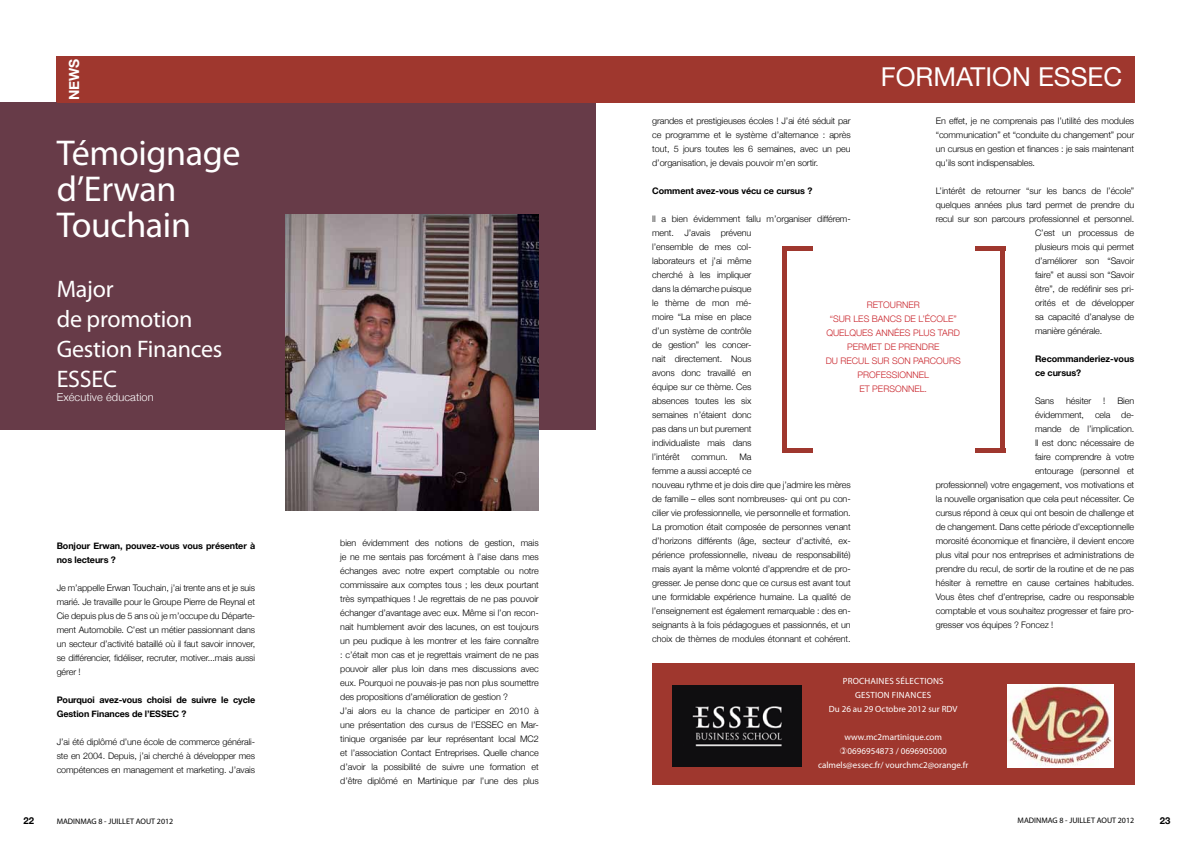
<style>
.page{position:relative;width:1191px;height:842px;background:#fff}
.page>*{position:absolute;margin:0;border:0;box-sizing:border-box;transform-origin:0 0}
.t1{font:36px/36px "Myriad Pro";letter-spacing:-.01em;color:#fff}
.t2{font:26px "Helvetica Neue";color:#fff}
.t3{font:24px/30px "Myriad Pro";letter-spacing:-.01em;color:#fff}
.t4{font:700 14px "Helvetica Neue";color:#fff}
.t5{font:300 11px "Helvetica Neue";letter-spacing:.01em;color:#fff}
.t6{font:700 9.5px "Helvetica Neue";color:#000}
.t7{font:300 9px/14px "Helvetica Neue";letter-spacing:-.01em;color:#000;text-align:justify}
.t8{font:700 9px/14px "Helvetica Neue";letter-spacing:-.01em;color:#000}
.t9{font:300 9px "Helvetica Neue";color:#c9252c}
.t10{font:9px/14px "Myriad Pro";color:#fff}
.t11{font:9px/14px "Myriad Pro";letter-spacing:.02em;color:#fff}
.t12{font:8px "Myriad Pro";color:#000}
</style>
<div class="page">
<div style="left:0;top:102px;width:595px;height:328px;background:#673b48"></div>
<div style="left:57px;top:56px;width:1077px;height:47px;background:#9f372e"></div>
<div style="left:652px;top:663px;width:482px;height:122px;background:#9f372e"></div>
<img style="left:285px;top:214px;width:254px;height:297px">
<img style="left:1007px;top:684px;width:107px;height:83px">
<img style="left:673px;top:685px;width:128px;height:81px">
<div style="left:782px;top:246px;width:5px;height:207px;background:#9f372e"></div>
<div style="left:782px;top:246px;width:30px;height:5px;background:#9f372e"></div>
<hr style="left:782px;top:449px;width:30px;height:4px;background:#9f372e">
<div style="left:1000px;top:246px;width:5px;height:207px;background:#9f372e"></div>
<div style="left:975px;top:448px;width:30px;height:5px;background:#9f372e"></div>
<div style="left:975px;top:246px;width:30px;height:5px;background:#9f372e"></div>
<h3 class="t4" style="left:65px;top:100px;width:43px;rotate:-90deg">NEWS</h3>
<h1 class="t1" style="left:57px;top:134px;width:185px">Témoignage d’Erwan<br>Touchain</h1>
<h3 class="t3" style="left:57px;top:273px;width:167px">Major<br>de promotion<br>Gestion Finances<br>ESSEC</h3>
<p class="t5" style="left:57px;top:390px;width:98px">Exécutive éducation</p>
<p class="t8" style="left:57px;top:538px;width:200px">Bonjour Erwan, pouvez-vous vous présenter à nos lecteurs ?</p>
<p class="t7" style="left:57px;top:580px;width:200px">Je m’appelle Erwan Touchain, j’ai trente ans et je suis marié. Je travaille pour le Groupe Pierre de Reynal et Cie depuis plus de 5 ans où je m’occupe du Départe&shy;ment Automobile. C’est un métier passionnant dans un secteur d’activité bataillé où il faut savoir innover, se différencier, fidéliser, recruter, motiver...mais aussi gérer !</p>
<p class="t8" style="left:57px;top:692px;width:200px">Pourquoi avez-vous choisi de suivre le cycle<br>Gestion Finances de l’ESSEC ?</p>
<p class="t7" style="left:57px;top:734px;width:200px">J’ai été diplômé d’une école de commerce générali&shy;ste en 2004. Depuis, j’ai cherché à développer mes compétences en management et marketing. J’avais</p>
<p class="t7" style="left:340px;top:535px;width:200px;text-align:left">bien évidemment des notions de gestion, mais je ne me sentais pas forcément à l’aise dans mes échanges avec notre expert comptable ou notre commissaire aux comptes tous ; les deux pourtant très sympathiques ! Je regrettais de ne pas pouvoir échanger d’avantage avec eux. Même si l’on recon&shy;nait humblement avoir des lacunes, on est toujours un peu pudique à les montrer et les faire connaître : c’était mon cas et je regrettais vraiment de ne pas pouvoir aller plus loin dans mes discussions avec eux. Pourquoi ne pouvais-je pas non plus soumettre des propositions d’amélioration de gestion ?<br>J’ai alors eu la chance de participer en 2010 à une présentation des cursus de l’ESSEC en Mar&shy;tinique organisée par leur représentant local MC2 et l’association Contact Entreprises. Quelle chance d’avoir la possibilité de suivre une formation et d’être diplômé en Martinique par l’une des plus</p>
<h2 class="t2" style="left:881px;top:61px;width:243px">FORMATION ESSEC</h2>
<p class="t7" style="left:652px;top:113px;width:200px">grandes et prestigieuses écoles ! J’ai été séduit par ce programme et le système d’alternance : après tout, 5 jours toutes les 6 semaines, avec un peu d’organisation, je devais pouvoir m’en sortir.</p>
<p class="t8" style="left:652px;top:183px;width:162px">Comment avez-vous vécu ce cursus ?</p>
<p class="t7" style="left:652px;top:211px;width:200px;text-align:left">Il a bien évidemment fallu m’organiser différem&shy;ment. J’avais prévenu<br>l’ensemble de mes col-<br>laborateurs et j’ai même<br>cherché à les impliquer<br>dans la démarche puisque<br>le thème de mon mé-<br>moire “La mise en place<br>d’un système de contrôle<br>de gestion” les concer-<br>nait directement. Nous<br>avons donc travaillé en<br>équipe sur ce thème. Ces<br>absences toutes les six<br>semaines n’étaient donc<br>pas dans un but purement<br>individualiste mais dans<br>l’intérêt</p>
<p class="t7" style="left:935px;top:113px;width:200px">En effet, je ne comprenais pas l’utilité des modules “communication” et “conduite du changement” pour un cursus en gestion et finances : je sais maintenant qu’ils sont indispensables.</p>
<p class="t7" style="left:935px;top:183px;width:200px">L’intérêt de retourner “sur les bancs de l’école”</p>
<p class="t7" style="left:935px;top:197px;width:200px">quelques années plus tard permet de prendre du</p>
<p class="t7" style="left:935px;top:211px;width:200px">recul sur son parcours professionnel et personnel.</p>
<p class="t7" style="left:1035px;top:225px;width:101px">C’est un processus de</p>
<p class="t7" style="left:1035px;top:239px;width:101px">plusieurs mois qui permet</p>
<p class="t7" style="left:1035px;top:253px;width:101px">d’améliorer son “Savoir</p>
<p class="t7" style="left:1035px;top:267px;width:101px">faire” et aussi son “Savoir</p>
<p class="t7" style="left:1035px;top:281px;width:101px">être”, de redéfinir ses pri-</p>
<p class="t7" style="left:1035px;top:295px;width:101px">orités et de développer</p>
<p class="t7" style="left:1035px;top:309px;width:101px">sa capacité d’analyse de</p>
<p class="t7" style="left:1035px;top:323px;width:69px">manière générale.</p>
<p class="t8" style="left:1035px;top:351px;width:101px">Recommanderiez-vous ce cursus?</p>
<p class="t7" style="left:1035px;top:393px;width:21px">Sans</p>
<p class="t7" style="left:1066px;top:393px;width:27px">hésiter</p>
<p class="t7" style="left:1103px;top:393px;width:4px">!</p>
<p class="t7" style="left:1117px;top:393px;width:18px">Bien</p>
<p class="t7" style="left:1035px;top:407px;width:101px">évidemment, cela de-</p>
<p class="t7" style="left:1035px;top:421px;width:101px">mande de l’implication.</p>
<p class="t7" style="left:1035px;top:435px;width:101px">Il est donc nécessaire de</p>
<p class="t7" style="left:1035px;top:449px;width:101px">faire comprendre à votre</p>
<p class="t7" style="left:1035px;top:463px;width:101px">entourage (personnel et</p>
<p class="t7" style="left:935px;top:477px;width:200px">professionnel) votre engagement, vos motivations et</p>
<p class="t7" style="left:935px;top:491px;width:200px">la nouvelle organisation que cela peut nécessiter. Ce</p>
<p class="t7" style="left:935px;top:505px;width:200px">cursus répond à ceux qui ont besoin de challenge et</p>
<p class="t7" style="left:935px;top:519px;width:200px">de changement. Dans cette période d’exceptionnelle</p>
<p class="t7" style="left:935px;top:533px;width:200px">morosité économique et financière, il devient encore</p>
<p class="t7" style="left:935px;top:547px;width:200px">plus vital pour nos entreprises et administrations de</p>
<p class="t7" style="left:935px;top:561px;width:200px">prendre du recul, de sortir de la routine et de ne pas</p>
<p class="t7" style="left:935px;top:575px;width:200px">hésiter à remettre en cause certaines habitudes.</p>
<p class="t7" style="left:935px;top:589px;width:200px">Vous êtes chef d’entreprise, cadre ou responsable</p>
<p class="t7" style="left:935px;top:603px;width:200px">comptable et vous souhaitez progresser et faire pro-</p>
<p class="t7" style="left:935px;top:617px;width:119px">gresser vos équipes ? Foncez !</p>
<p class="t9" style="left:866px;top:299px;width:36px">Retourner</p>
<p class="t9" style="left:830px;top:313px;width:30px">“sur les</p>
<p class="t9" style="left:872px;top:313px;width:7px">bancs</p>
<p class="t9" style="left:904px;top:313px;width:54px">de l’école”</p>
<p class="t9" style="left:826px;top:327px;width:20px">quelq</p>
<p class="t9" style="left:856px;top:327px;width:27px">ues ann</p>
<p class="t9" style="left:894px;top:327px;width:51px">ées plustard</p>
<p class="t9" style="left:847px;top:341px;width:7px">permet</p>
<p class="t9" style="left:884px;top:341px;width:21px">de prendre</p>
<p class="t9" style="left:825px;top:355px;width:22px">du rec</p>
<p class="t9" style="left:858px;top:355px;width:62px">ul sur son parc</p>
<p class="t9" style="left:936px;top:355px;width:20px">ours</p>
<p class="t9" style="left:857px;top:369px;width:24px">professi</p>
<p class="t9" style="left:899px;top:369px;width:14px">onnel</p>
<p class="t9" style="left:859px;top:383px;width:20px">et pers</p>
<p class="t9" style="left:895px;top:383px;width:14px">onnel</p>
<p class="t9" style="left:924px;top:383px;width:4px">.</p>
<p class="t7" style="left:652px;top:449px;width:200px;text-align:left;text-indent:87px">Ma<br>femme a aussi accepté ce<br>nouveau rythme et je dois dire que j’admire les mères de famille – elles sont nombreuses- qui ont pu con&shy;cilier vie professionnelle, vie personnelle et formation.<br>La promotion était composée de personnes venant d’horizons différents (âge, secteur d’activité, ex&shy;périence professionnelle, niveau de responsabilité) mais ayant la même volonté d’apprendre et de pro&shy;gresser. Je pense donc que ce cursus est avant tout une formidable expérience humaine. La qualité de l’enseignement est également remarquable : des en&shy;seignants à la fois pédagogues et passionnés, et un choix de thèmes de modules étonnant et cohérent.</p>
<p class="t7" style="left:691px;top:449px;width:38px">commun.</p>
<p class="t11" style="left:855px;top:674px;width:56px;text-indent:-13px">PROCHAINES Sélections<br>Gestion</p>
<p class="t10" style="left:829px;top:688px;width:130px;text-indent:63px">Finances<br>Du 26 au 29 Octobre 2012 sur RDV</p>
<p class="t10" style="left:844px;top:730px;width:99px">www.mc2martinique.com</p>
<p class="t10" style="left:847px;top:744px;width:101px">0696954873 / 0696905000</p>
<p class="t10" style="left:818px;top:758px;width:152px">calmels@essec.fr/ vourchmc2@orange.fr</p>
<p class="t6" style="left:23px;top:815px;width:12px">22</p>
<p class="t12" style="left:57px;top:816px;width:118px">MADINMAG 8 - JUILLET AOUT 2012</p>
<p class="t12" style="left:1017px;top:815px;width:118px">MADINMAG 8 - JUILLET AOUT 2012</p>
<p class="t6" style="left:1159px;top:814px;width:12px">23</p>
</div>
